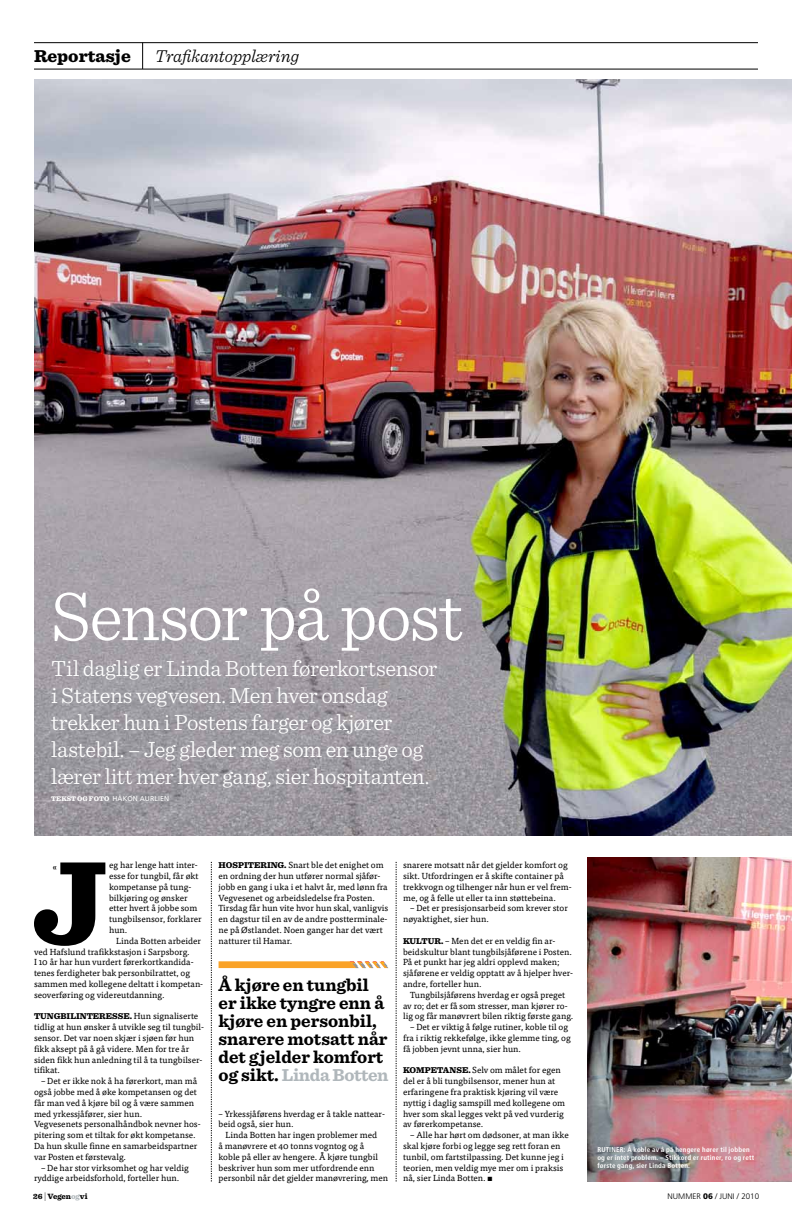
<style>
.page{position:relative;width:792px;height:1224px;background:#fff}
.page>*{position:absolute;margin:0;border:0;box-sizing:border-box;transform-origin:0 0}
.t1{font:900 123.7px "Sentinel";color:#000}
.t2{font:300 72px "Sentinel";letter-spacing:-.025em;color:#fff}
.t3{font:300 23px/27px "Sentinel";letter-spacing:-.015em;color:#fff}
.t4{font:700 18px/18px "Sentinel";color:#000}
.t5{font:italic 300 18px "Sentinel";color:#000}
.t6{font:900 18px "Sentinel";color:#000}
.t7{font:8.8px/10.8px "Tisa OT";color:#000}
.t8{font:900 8.8px "Sentinel";color:#000}
.t9{font:300 8px "Frutiger LT Std";color:#000}
.t10{font:900 8px "Sentinel";color:#000}
.t11{font:700 condensed 7px/8px "Frutiger LT Std";letter-spacing:.025em;color:#fff}
.t12{font:7px "Frutiger LT Std";letter-spacing:.02em;color:#fff}
.s1{font-family:"Sentinel";font-weight:900}
.s2{font-family:"Tisa OT";font-weight:400}
.s3{font-weight:300;font-size:9.6px}
.s4{color:#b0b7bb}
.s5{font-weight:900}
</style>
<div class="page">
<img style="left:588px;top:857px;width:204px;height:324px">
<hr style="left:34px;top:69px;width:724px;height:1px;background:#000">
<hr style="left:34px;top:42px;width:724px;height:1px;background:#000">
<svg style="left:142px;top:43px;width:1px;height:26px"></svg>
<svg style="left:211px;top:862px;width:1px;height:319px"></svg>
<svg style="left:396px;top:862px;width:1px;height:319px"></svg>
<img style="left:34px;top:80px;width:758px;height:756px">
<svg style="left:219px;top:961px;width:169px;height:7px"></svg>
<h3 class="t6" style="left:34px;top:41px;width:98px">REPORTASJE</h3>
<h3 class="t5" style="left:155px;top:42px;width:146px">Trafikantopplæring</h3>
<h2 class="t2" style="left:51px;top:562px;width:414px">Sensor på post</h2>
<h3 class="t3" style="left:51px;top:653px;width:388px">Til daglig er Linda Botten førerkortsensor i Statens vegvesen. Men hver onsdag trekker hun i Postens farger og kjører lastebil. – Jeg gleder meg som en unge og lærer litt mer hver gang, sier hospitanten.</h3>
<p class="t12" style="left:51px;top:794px;width:120px"><span class="s1">TEKST OG FOTO</span> HÅ KO N AURLIEN</p>
<h1 class="t1" style="left:33px;top:804px;width:73px">J</h1>
<p class="t7" style="left:109px;top:860px;width:94px">eg har lenge hatt inter&shy;esse for tungbil, får økt kompetanse på tung&shy;bilkjøring og ønsker etter hvert å jobbe som tungbilsensor, forklarer hun.</p>
<p class="t7" style="left:53px;top:862px;width:6px">«</p>
<p class="t7" style="left:34px;top:935px;width:171px;text-indent:82px">Linda Botten arbeider ved Hafslund trafikkstasjon i Sarpsborg.<br>I 10 år har hun vurdert førerkortkandida&shy;tenes ferdigheter bak personbilrattet, og sammen med kollegene deltatt i kompetan&shy;seoverføring og videreutdanning.</p>
<p class="t8" style="left:34px;top:1009px;width:166px">TUNGBILINTERESSE. <span class="s2">Hun signaliserte</span></p>
<p class="t7" style="left:34px;top:1022px;width:172px">tidlig at hun ønsker å utvikle seg til tungbil&shy;sensor. Det var noen skjær i sjøen før hun fikk aksept på å gå videre. Men for tre år siden fikk hun anledning til å ta tungbilser&shy;tifikat.</p>
<p class="t7" style="left:34px;top:1076px;width:168px;text-indent:7px">– Det er ikke nok å ha førerkort, man må også jobbe med å øke kompetansen og det får man ved å kjøre bil og å være sammen med yrkessjåfører, sier hun.<br>Vegvesenets personalhåndbok nevner hos&shy;pitering som et tiltak for økt kompetanse.<br>Da hun skulle finne en samarbeidspartner var Posten et førstevalg.</p>
<p class="t7" style="left:34px;top:1162px;width:156px;text-indent:7px">– De har stor virksomhet og har veldig ryddige arbeidsforhold, forteller hun.</p>
<p class="t10" style="left:33px;top:1190px;width:56px">26 <span class="s3">|</span> VEGEN<span class="s4">OG</span>VI</p>
<p class="t7" style="left:219px;top:860px;width:171px"><span class="s1">HOSPITERING.</span> Snart ble det enighet om en ordning der hun utfører normal sjåfør&shy;jobb en gang i uka i et halvt år, med lønn fra Vegvesenet og arbeidsledelse fra Posten.<br>Tirsdag får hun vite hvor hun skal, vanligvis en dagstur til en av de andre postterminale&shy;ne på Østlandet. Noen ganger har det vært natturer til Hamar.</p>
<h3 class="t4" style="left:219px;top:975px;width:172px">Å kjøre en tungbil er ikke tyngre enn å kjøre en personbil, snarere motsatt når det gjelder komfort og sikt. <span class="s4">Linda Botten</span></h3>
<p class="t7" style="left:219px;top:1108px;width:168px">– Yrkessjåførens hverdag er å takle nattear&shy;beid også, sier hun.</p>
<p class="t7" style="left:219px;top:1130px;width:171px;text-indent:7px">Linda Botten har ingen problemer med<br>å manøvrere et 40 tonns vogntog og å<br>koble på eller av hengere. Å kjøre tungbil beskriver hun som mer utfordrende enn personbil når det gjelder manøvrering, men</p>
<p class="t7" style="left:403px;top:860px;width:170px">snarere motsatt når det gjelder komfort og sikt. Utfordringen er å skifte container på trekkvogn og tilhenger når hun er vel frem&shy;me, og å felle ut eller ta inn støttebeina.</p>
<p class="t7" style="left:403px;top:903px;width:166px;text-indent:7px">– Det er presisjonsarbeid som krever stor nøyaktighet, sier hun.</p>
<p class="t7" style="left:403px;top:935px;width:172px"><span class="s1">KULTUR.</span> – Men det er en veldig fin ar&shy;beidskultur blant tungbilsjåførene i Posten.<br>På et punkt har jeg aldri opplevd maken; sjåførene er veldig opptatt av å hjelper hver&shy;andre, forteller hun.</p>
<p class="t7" style="left:403px;top:989px;width:172px;text-indent:7px">Tungbilsjåførens hverdag er også preget av ro; det er få som stresser, man kjører ro&shy;lig og får manøvrert bilen riktig første gang.</p>
<p class="t7" style="left:403px;top:1022px;width:169px;text-indent:7px">– Det er viktig å følge rutiner, koble til og fra i riktig rekkefølge, ikke glemme ting, og få jobben jevnt unna, sier hun.</p>
<p class="t7" style="left:403px;top:1065px;width:164px"><span class="s1">KOMPETANSE.</span> Selv om målet for egen del er å bli tungbilsensor, mener hun at erfaringene fra praktisk kjøring vil være nyttig i daglig samspill med kollegene om hver som skal legges vekt på ved vurderig av førerkompetanse.</p>
<p class="t7" style="left:403px;top:1130px;width:167px;text-indent:7px">– Alle har hørt om dødsoner, at man ikke skal kjøre forbi og legge seg rett foran en tunbil, om fartstilpassing. Det kunne jeg i teorien, men veldig mye mer om i praksis nå, sier Linda Botten. ▪</p>
<p class="t11" style="left:597px;top:1145px;width:159px">Rutiner: Å koble av å på hengere hører til jobben og er intet problem. – Stikkord er rutiner, ro og rett første gang, sier Linda Botten.</p>
<p class="t9" style="left:668px;top:1191px;width:93px">NUMMER <span class="s5">06</span> / JUNI / 2010</p>
</div>
